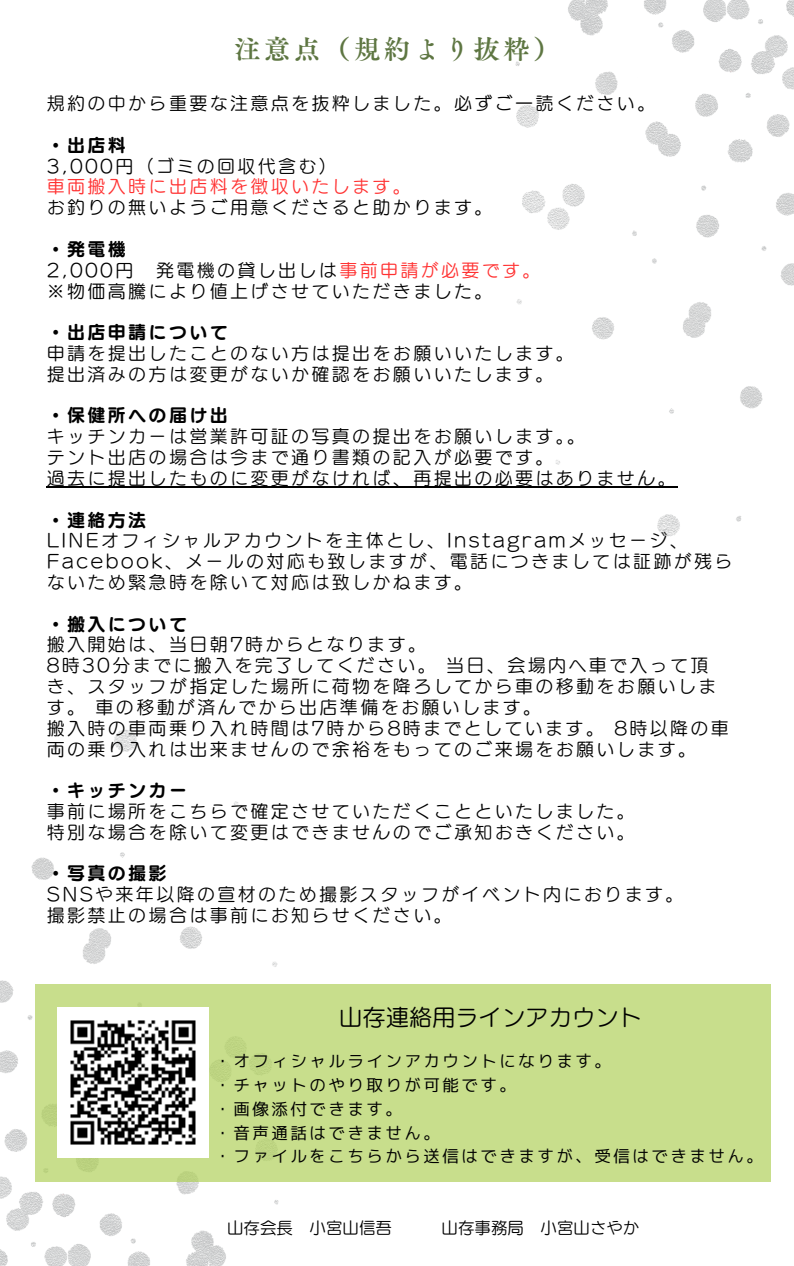
<style>
.page{position:relative;width:794px;height:1266px;background:#fff}
.page>*{position:absolute;margin:0;border:0;box-sizing:border-box;transform-origin:0 0}
.t1{font:26.47px "Canva Tsuku A Old Min Pr 6 N B";letter-spacing:.13em;color:#5e7642}
.t2{font:23.25px "Canva UD Marugo Small Pr 6 N M";color:#000}
.t3{font:18px/20.9px "Canva UD Marugo Small Pr 6 N M";letter-spacing:.13em;color:#000}
.t4{font:18px "Canva UD Marugo Small Pr 6 N B";letter-spacing:.13em;color:#000}
.t5{font:18px "Canva UD Marugo Small Pr 6 N M";letter-spacing:.13em;color:#ff3131}
.t6{font:16.5px/23.8px "mplus 1 p regular";letter-spacing:.15em;color:#000}
.t7{font:16.5px "Canva UD Marugo Small Pr 6 N M";color:#000}
.s1{color:#000}
.s2{font-family:"Canva UD Marugo Small Pr 6 N B"}
</style>
<div class="page">
<img style="left:0;top:730px;width:278px;height:536px">
<hr style="left:47px;top:486px;width:630px;height:2px;background:#000">
<div style="left:35px;top:983px;width:735px;height:198px;background:#c8de8c"></div>
<img style="left:57px;top:1007px;width:151px;height:150px">
<img style="left:515px;top:0;width:278px;height:536px">
<p class="t1" style="left:234px;top:36px;width:327px">注意点（規約より抜粋）</p>
<p class="t3" style="left:47px;top:93px;width:609px">規約の中から重要な注意点を抜粋しました。必ずご一読ください。</p>
<h1 class="t4" style="left:47px;top:136px;width:81px">・出店料</h1>
<p class="t3" style="left:47px;top:155px;width:291px">3,000円（ゴミの回収代含む）</p>
<p class="t5" style="left:47px;top:178px;width:365px">車両搬入時に出店料を徴収いたします。</p>
<p class="t3" style="left:47px;top:197px;width:447px">お釣りの無いようご用意くださると助かります。</p>
<p class="t4" style="left:47px;top:240px;width:81px">・発電機</p>
<p class="t3" style="left:47px;top:259px;width:88px">2,000円</p>
<p class="t5" style="left:156px;top:261px;width:386px"><span class="s1">発電機の貸し出しは</span>事前申請が必要です。</p>
<p class="t3" style="left:47px;top:280px;width:447px">※物価高騰により値上げさせていただきました。</p>
<p class="t4" style="left:47px;top:323px;width:182px">・出店申請について</p>
<p class="t3" style="left:47px;top:343px;width:528px">申請を提出したことのない方は提出をお願いいたします。</p>
<p class="t3" style="left:47px;top:363px;width:508px">提出済みの方は変更がないか確認をお願いいたします。</p>
<p class="t4" style="left:47px;top:407px;width:182px">・保健所への届け出</p>
<p class="t3" style="left:47px;top:426px;width:539px">キッチンカーは営業許可証の写真の提出をお願いします。。</p>
<p class="t3" style="left:47px;top:447px;width:508px">テント出店の場合は今まで通り書類の記入が必要です。</p>
<p class="t3" style="left:47px;top:468px;width:630px">過去に提出したものに変更がなければ、再提出の必要はありません。</p>
<p class="t4" style="left:47px;top:511px;width:101px">・連絡方法</p>
<p class="t3" style="left:47px;top:530px;width:686px">LINEオフィシャルアカウントを主体とし、Instagramメッセージ、<br>Facebook、メールの対応も致しますが、電話につきましては証跡が残らないため緊急時を除いて対応は致しかねます。</p>
<p class="t4" style="left:47px;top:615px;width:142px">・搬入について</p>
<p class="t3" style="left:47px;top:634px;width:380px">搬入開始は、当日朝7時からとなります。</p>
<p class="t3" style="left:47px;top:655px;width:670px">8時30分までに搬入を完了してください。当日、会場内へ車で入って頂き、スタッフが指定した場所に荷物を降ろしてから車の移動をお願いします。車の移動が済んでから出店準備をお願いします。</p>
<p class="t3" style="left:47px;top:717px;width:681px">搬入時の車両乗り入れ時間は7時から8時までとしています。 8時以降の車両の乗り入れは出来ませんので余裕をもってのご来場をお願いします。</p>
<p class="t4" style="left:47px;top:781px;width:142px">・キッチンカー</p>
<p class="t3" style="left:47px;top:801px;width:589px">事前に場所をこちらで確定させていただくことといたしました。</p>
<p class="t3" style="left:47px;top:821px;width:589px">特別な場合を除いて変更はできませんのでご承知おきください。</p>
<p class="t3" style="left:47px;top:863px;width:637px"><span class="s2">・写真の撮影<br></span>SNSや来年以降の宣材のため撮影スタッフがイベント内におります。撮影禁止の場合は事前にお知らせください。</p>
<h3 class="t2" style="left:339px;top:1006px;width:304px">山存連絡用ラインアカウント</h3>
<p class="t6" style="left:214px;top:1049px;width:549px">・オフィシャルラインアカウントになります。<br>・チャットのやり取りが可能です。<br>・画像添付できます。<br>・音声通話はできません。<br>・ファイルをこちらから送信はできますが、受信はできません。</p>
<h2 class="t7" style="left:227px;top:1219px;width:166px">山存会長 小宮山信吾</h2>
<h2 class="t7" style="left:441px;top:1219px;width:199px">山存事務局 小宮山さやか</h2>
</div>
